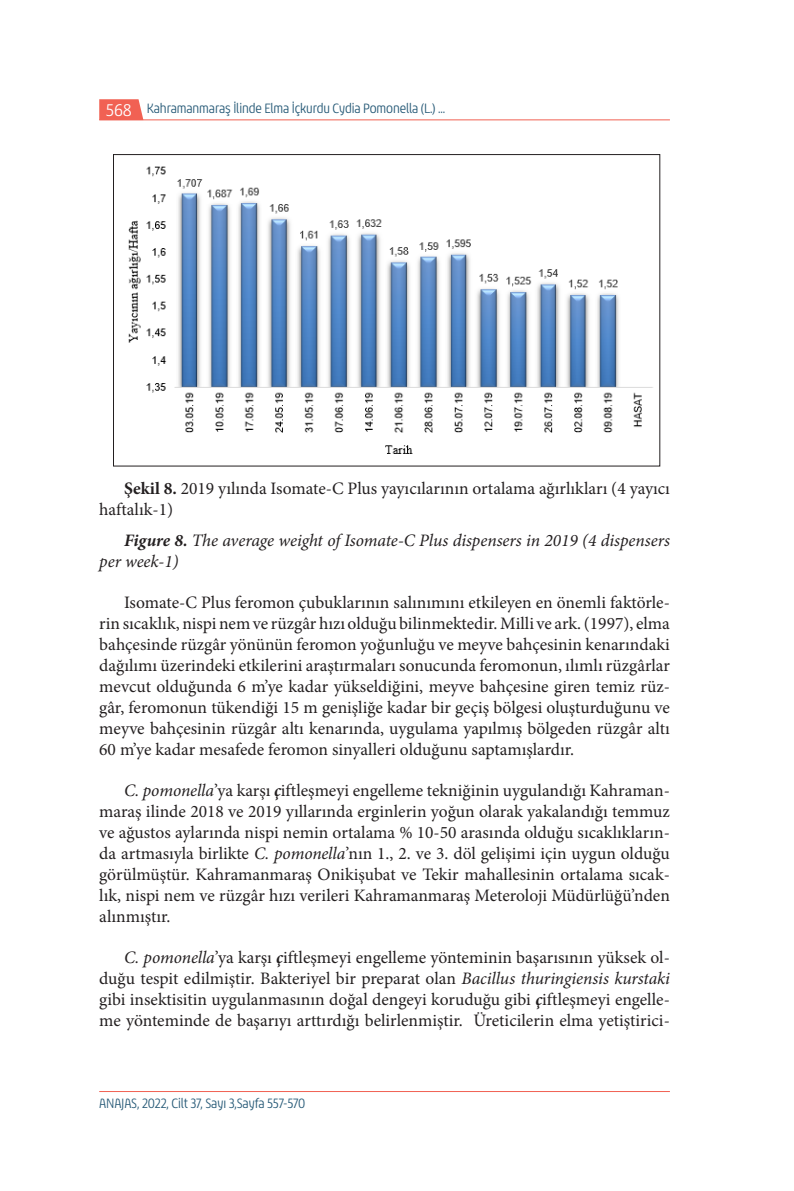
<style>
.page{position:relative;width:794px;height:1191px;background:#fff}
.page>*{position:absolute;margin:0;border:0;box-sizing:border-box;transform-origin:0 0}
.Anan_Metin{font:17.5px/21px "Minion Pro";color:#231f20;text-align:justify}
.Anan_Metin-2{font:italic 17.5px/21px "Minion Pro";letter-spacing:-.005em;color:#231f20}
.t1{font:14px "Chypre Con Boo";letter-spacing:-.01em;color:#275a77}
.s1{font-family:"Chypre Nor Boo";font-size:17.5px;color:#fff}
.s2{font-weight:700}
.s3{font-style:italic}
.s4{font-weight:700;font-style:italic}
</style>
<div class="page">
<hr style="left:99px;top:1091px;width:571px;height:1px;background:#f16153">
<svg style="left:99px;top:99px;width:44px;height:21px"></svg>
<hr style="left:99px;top:120px;width:571px;height:1px;background:#f16153">
<img style="left:128px;top:166px;width:525px;height:288px">
<div style="left:113px;top:154px;width:547px;height:312px;border:1px solid #231f20"></div>
<p class="t1" style="left:106px;top:100px;width:341px"><span class="s1">568</span> Kahramanmaraş İlinde Elma İçkurdu Cydia Pomonella (L.) ...</p>
<p class="Anan_Metin" style="left:99px;top:478px;width:572px;text-indent:25px"><span class="s2">Şekil 8.</span> 2019 yılında Isomate-C Plus yayıcılarının ortalama ağırlıkları (4 yayıcı haftalık-1)</p>
<p class="Anan_Metin-2" style="left:99px;top:530px;width:572px;text-indent:25px"><span class="s2">Figure 8.</span> The average weight of Isomate-C Plus dispensers in 2019 (4 dispensers per week-1)</p>
<p class="Anan_Metin" style="left:99px;top:592px;width:572px;text-indent:25px">Isomate-C Plus feromon çubuklarının salınımını etkileyen en önemli faktörle&shy;rin sıcaklık, nispi nem ve rüzgâr hızı olduğu bilinmektedir. Milli ve ark. (1997), elma bahçesinde rüzgâr yönünün feromon yoğunluğu ve meyve bahçesinin kenarındaki dağılımı üzerindeki etkilerini araştırmaları sonucunda feromonun, ılımlı rüzgârlar mevcut olduğunda 6 m’ye kadar yükseldiğini, meyve bahçesine giren temiz rüz&shy;gâr, feromonun tükendiği 15 m genişliğe kadar bir geçiş bölgesi oluşturduğunu ve meyve bahçesinin rüzgâr altı kenarında, uygulama yapılmış bölgeden rüzgâr altı 60 m’ye kadar mesafede feromon sinyalleri olduğunu saptamışlardır.</p>
<p class="Anan_Metin" style="left:99px;top:780px;width:572px;text-indent:25px"><span class="s3">C. pomonella</span>’ya karşı <span class="s4">ç</span>iftleşmeyi engelleme tekniğinin uygulandığı Kahraman&shy;maraş ilinde 2018 ve 2019 yıllarında erginlerin yoğun olarak yakalandığı temmuz ve ağustos aylarında nispi nemin ortalama % 10-50 arasında olduğu sıcaklıkların&shy;da artmasıyla birlikte <span class="s3">C. pomonella</span>’nın 1., 2. ve 3. döl gelişimi için uygun olduğu görülmüştür. Kahramanmaraş Onikişubat ve Tekir mahallesinin ortalama sıcak&shy;lık, nispi nem ve rüzgâr hızı verileri Kahramanmaraş Meteroloji Müdürlüğü’nden alınmıştır.</p>
<p class="Anan_Metin" style="left:99px;top:946px;width:572px;text-indent:25px"><span class="s3">C. pomonella</span>’ya karşı <span class="s4">ç</span>iftleşmeyi engelleme yönteminin başarısının yüksek ol&shy;duğu tespit edilmiştir. Bakteriyel bir preparat olan <span class="s3">Bacillus thuringiensis kurstaki </span>gibi insektisitin uygulanmasının doğal dengeyi koruduğu gibi <span class="s4">ç</span>iftleşmeyi engelle&shy;me yönteminde de başarıyı arttırdığı belirlenmiştir. Üreticilerin elma yetiştirici-</p>
<p class="t1" style="left:99px;top:1095px;width:208px">ANAJAS, 2022, Cilt 37, Sayı 3,Sayfa 557-570</p>
</div>
